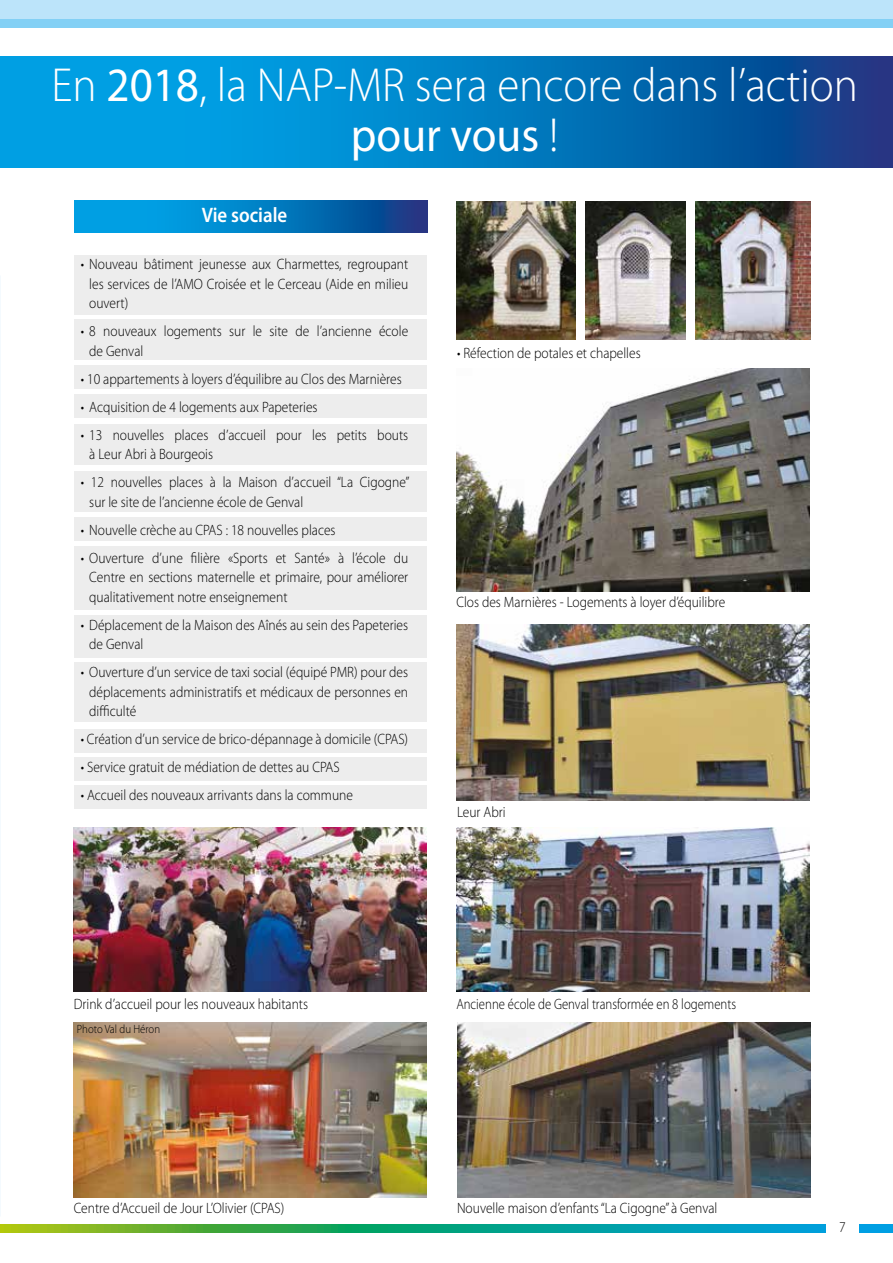
<style>
.page{position:relative;width:893px;height:1263px;background:#fff}
.page>*{position:absolute;margin:0;border:0;box-sizing:border-box;transform-origin:0 0}
.t1{font:300 48px/49.5px "Myriad Pro";color:#fff;text-align:center;scale:.94 1}
.t2{font:600 21px "Myriad Pro";color:#fff;scale:.9 1}
.t3{font:300 15px/19.5px "Myriad Pro";color:#000;scale:.9 1}
.t4{font:300 15px "Myriad Pro";color:#000;scale:.85 1}
.t5{font:300 12px "Myriad Pro";color:#000;scale:.9 1}
.s1{font-weight:400}
</style>
<div class="page">
<svg style="left:0;top:1224px;width:893px;height:8px;background:#25a677"></svg>
<div style="left:0;top:0;width:893px;height:19px;background:#bce4fa"></div>
<div style="left:0;top:19px;width:893px;height:9px;background:#83d0f5"></div>
<svg style="left:74px;top:201px;width:353px;height:31px;background:#037bc0"></svg>
<div style="left:74px;top:255px;width:353px;height:59px;background:#ededed"></div>
<div style="left:74px;top:425px;width:353px;height:40px;background:#ededed"></div>
<div style="left:74px;top:471px;width:353px;height:40px;background:#ededed"></div>
<div style="left:74px;top:319px;width:353px;height:41px;background:#ededed"></div>
<div style="left:74px;top:365px;width:353px;height:23px;background:#ededed"></div>
<div style="left:74px;top:517px;width:353px;height:23px;background:#ededed"></div>
<div style="left:74px;top:395px;width:353px;height:23px;background:#ededed"></div>
<div style="left:74px;top:786px;width:353px;height:23px;background:#ededed"></div>
<div style="left:74px;top:729px;width:353px;height:24px;background:#ededed"></div>
<div style="left:74px;top:758px;width:353px;height:23px;background:#ededed"></div>
<div style="left:74px;top:615px;width:353px;height:43px;background:#ededed"></div>
<div style="left:74px;top:663px;width:353px;height:59px;background:#ededed"></div>
<div style="left:74px;top:546px;width:353px;height:64px;background:#ededed"></div>
<svg style="left:0;top:57px;width:893px;height:111px;background:#037bc1"></svg>
<img style="left:456px;top:624px;width:353px;height:176px">
<img style="left:456px;top:828px;width:353px;height:163px">
<img style="left:74px;top:828px;width:353px;height:163px">
<img style="left:457px;top:1022px;width:353px;height:175px">
<img style="left:74px;top:1022px;width:353px;height:175px">
<img style="left:456px;top:369px;width:353px;height:222px">
<img style="left:456px;top:201px;width:120px;height:138px">
<img style="left:586px;top:201px;width:100px;height:138px">
<img style="left:696px;top:201px;width:114px;height:138px">
<div style="left:826px;top:1221px;width:33px;height:16px;background:#fff"></div>
<h1 class="t1" style="left:51px;top:61px;width:860px">En <span class="s1">2018</span>, la NAP-MR sera encore dans l’action <span class="s1">pour vous</span> !</h1>
<h2 class="t2" style="left:202px;top:202px;width:97px">Vie sociale</h2>
<p class="t3" style="left:89px;top:255px;width:356px;text-align:justify;text-indent:-9px">• Nouveau bâtiment jeunesse aux Charmettes, regroupant les services de l’AMO Croisée et le Cerceau (Aide en milieu ouvert)</p>
<p class="t3" style="left:89px;top:322px;width:356px;text-indent:-9px">• 8 nouveaux logements sur le site de l’ancienne école de Genval</p>
<p class="t3" style="left:81px;top:369px;width:358px">• 10 appartements à loyers d’équilibre au Clos des Marnières</p>
<p class="t3" style="left:81px;top:397px;width:265px">• Acquisition de 4 logements aux Papeteries</p>
<p class="t3" style="left:89px;top:425px;width:356px;text-indent:-9px">• 13 nouvelles places d’accueil pour les petits bouts à Leur Abri à Bourgeois</p>
<p class="t3" style="left:89px;top:473px;width:357px;text-indent:-9px">• 12 nouvelles places à la Maison d’accueil “La Cigogne” sur le site de l’ancienne école de Genval</p>
<p class="t3" style="left:81px;top:520px;width:285px">• Nouvelle crèche au CPAS : 18 nouvelles places</p>
<p class="t3" style="left:89px;top:548px;width:356px;text-align:justify;text-indent:-9px">• Ouverture d’une filière «Sports et Santé» à l’école du Centre en sections maternelle et primaire, pour améliorer qualitativement notre enseignement</p>
<p class="t3" style="left:89px;top:615px;width:356px;text-indent:-9px">• Déplacement de la Maison des Aînés au sein des Papeteries de Genval</p>
<p class="t3" style="left:89px;top:663px;width:356px;text-align:justify;text-indent:-9px">• Ouverture d’un service de taxi social (équipé PMR) pour des déplacements administratifs et médicaux de personnes en difficulté</p>
<p class="t3" style="left:81px;top:730px;width:365px">• Création d’un service de brico-dépannage à domicile (CPAS)</p>
<p class="t3" style="left:81px;top:758px;width:289px">• Service gratuit de médiation de dettes au CPAS</p>
<p class="t3" style="left:81px;top:786px;width:304px">• Accueil des nouveaux arrivants dans la commune</p>
<p class="t3" style="left:457px;top:343px;width:206px">• Réfection de potales et chapelles</p>
<p class="t3" style="left:456px;top:593px;width:300px">Clos des Marnières - Logements à loyer d’équilibre</p>
<p class="t3" style="left:457px;top:802px;width:56px">Leur Abri</p>
<p class="t3" style="left:74px;top:994px;width:262px">Drink d’accueil pour les nouveaux habitants</p>
<p class="t4" style="left:456px;top:996px;width:331px">Ancienne école de Genval transformée en 8 logements</p>
<p class="t5" style="left:77px;top:1023px;width:94px">Photo Val du Héron</p>
<p class="t3" style="left:74px;top:1199px;width:236px">Centre d’Accueil de Jour L’Olivier (CPAS)</p>
<p class="t3" style="left:457px;top:1199px;width:291px">Nouvelle maison d’enfants “La Cigogne” à Genval</p>
<p class="t3" style="left:839px;top:1218px;width:9px">7</p>
</div>
